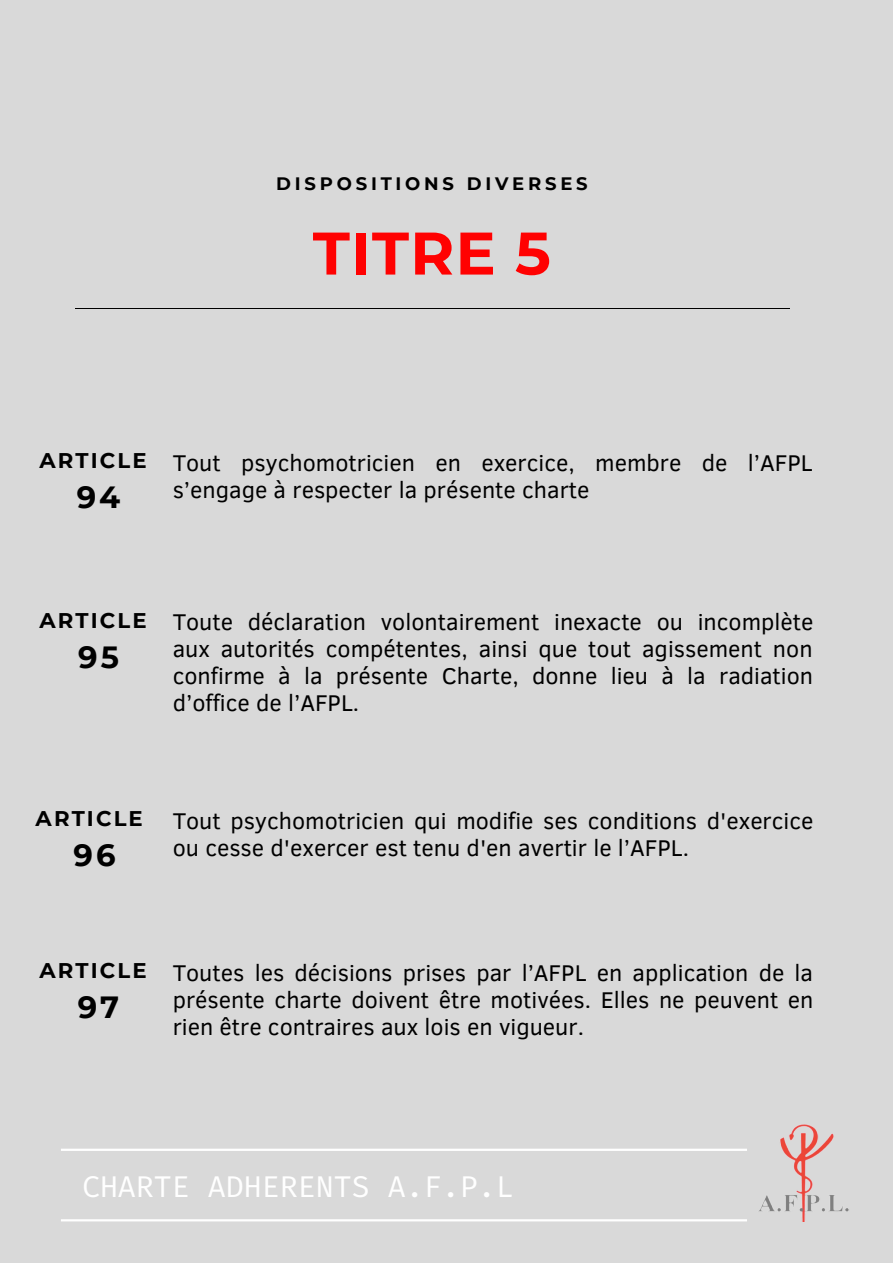
<style>
.page{position:relative;width:893px;height:1264px;background:#fff}
.page>*{position:absolute;margin:0;border:0;box-sizing:border-box;transform-origin:0 0}
.t1{font:700 60px "Montserrat";letter-spacing:.02em;color:#ff0101}
.t2{font:700 30.6px "Montserrat";letter-spacing:.1em;color:#000}
.t3{font:30px "Fira Code";color:#fff}
.t4{font:23.25px/27px "Clear Sans";color:#000}
.t5{font:700 21.15px "Montserrat";letter-spacing:.1em;color:#000}
.t6{font:700 18px "Montserrat";letter-spacing:.21em;color:#000}
</style>
<div class="page">
<div style="left:0;top:0;width:892px;height:1262px;background:#d9d9d9"></div>
<hr style="left:61px;top:1148px;width:686px;height:2px;background:#fff">
<hr style="left:61px;top:1219px;width:686px;height:2px;background:#fff">
<img style="left:759px;top:1124px;width:90px;height:96px">
<hr style="left:75px;top:308px;width:714px;height:1px;background:#000">
<p class="t6" style="left:276px;top:172px;width:313px">DISPOSITIONS DIVERSES</p>
<h1 class="t1" style="left:313px;top:216px;width:239px">TITRE 5</h1>
<p class="t5" style="left:39px;top:447px;width:109px">ARTICLE</p>
<h2 class="t2" style="left:77px;top:478px;width:45px">94</h2>
<p class="t4" style="left:173px;top:447px;width:641px">Tout psychomotricien en exercice, membre de l’AFPL s’engage à respecter la présente charte</p>
<p class="t5" style="left:39px;top:607px;width:109px">ARTICLE</p>
<h2 class="t2" style="left:78px;top:638px;width:42px">95</h2>
<p class="t4" style="left:173px;top:607px;width:642px;text-align:justify">Toute déclaration volontairement inexacte ou incomplète aux autorités compétentes, ainsi que tout agissement non confirme à la présente Charte, donne lieu à la radiation d’office de l’AFPL.</p>
<p class="t5" style="left:36px;top:806px;width:109px">ARTICLE</p>
<h2 class="t2" style="left:74px;top:836px;width:44px">96</h2>
<p class="t4" style="left:173px;top:806px;width:642px">Tout psychomotricien qui modifie ses conditions d'exercice ou cesse d'exercer est tenu d'en avertir le l’AFPL.</p>
<p class="t5" style="left:39px;top:957px;width:109px">ARTICLE</p>
<h2 class="t2" style="left:78px;top:988px;width:43px">97</h2>
<p class="t4" style="left:173px;top:957px;width:642px;text-align:justify">Toutes les décisions prises par l’AFPL en application de la présente charte doivent être motivées. Elles ne peuvent en rien être contraires aux lois en vigueur.</p>
<p class="t3" style="left:82px;top:1167px;width:433px">CHARTE ADHERENTS A.F.P.L</p>
</div>
